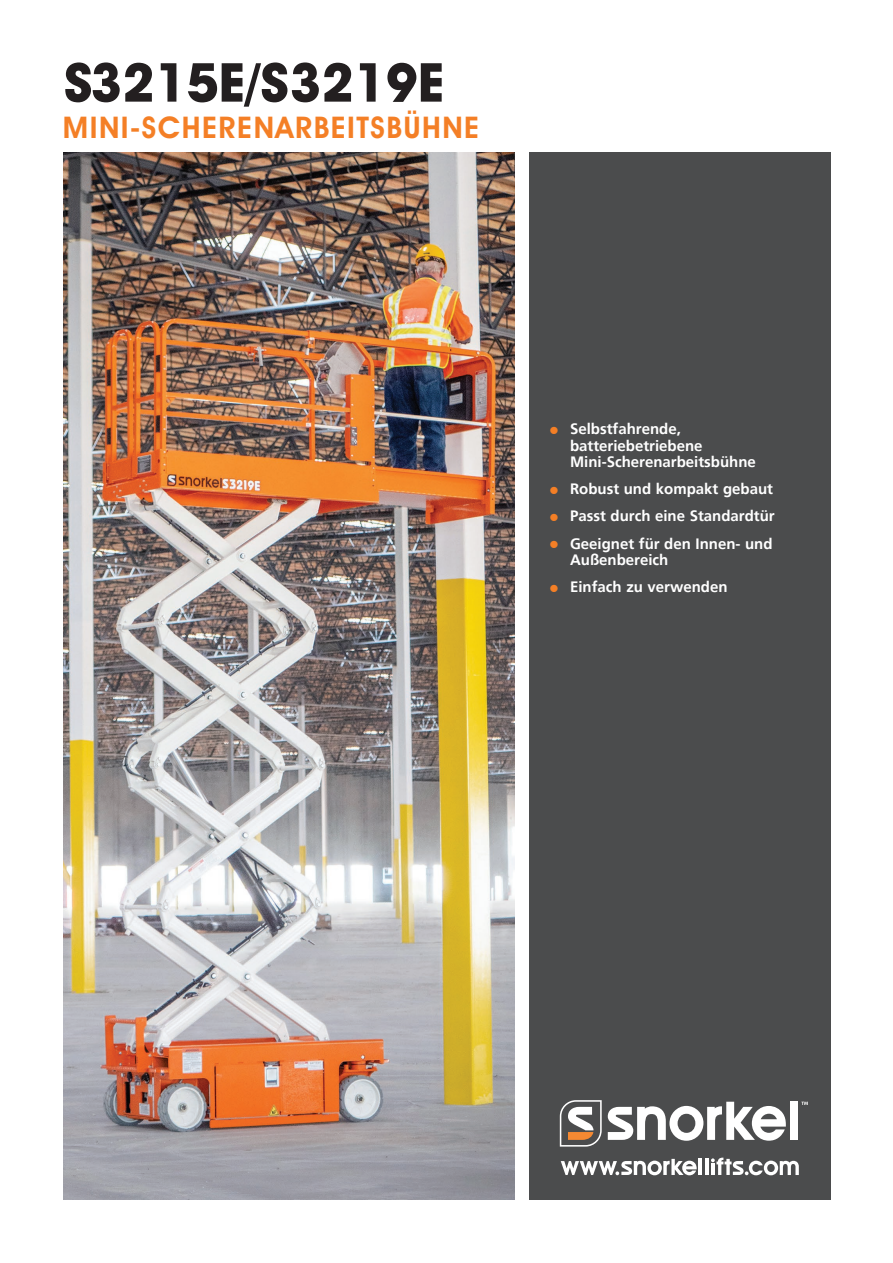
<style>
.page{position:relative;width:893px;height:1263px;background:#fff}
.page>*{position:absolute;margin:0;border:0;box-sizing:border-box;transform-origin:0 0}
.t1{font:700 54px "Avant Garde IT Cby BT";color:#231f20}
.t2{font:600 30px "Avant Garde IT Cby BT";letter-spacing:.05em;color:#f47f26}
.t3{font:700 15px/16.5px "Frutiger";color:#fff}
.s1{font-size:21px;color:#f47f26}
</style>
<div class="page">
<div style="left:529px;top:152px;width:302px;height:1047px;background:#4b4c4d"></div>
<hr style="left:698px;top:1159px;width:4px;height:16px;background:#fff">
<hr style="left:705px;top:1159px;width:3px;height:16px;background:#fff">
<svg style="left:561px;top:1159px;width:136px;height:16px"></svg>
<svg style="left:711px;top:1157px;width:88px;height:18px"></svg>
<svg style="left:801px;top:1102px;width:7px;height:3px"></svg>
<div style="left:790px;top:1102px;width:8px;height:38px;background:#fff"></div>
<svg style="left:608px;top:1102px;width:178px;height:39px"></svg>
<svg style="left:560px;top:1100px;width:42px;height:46px"></svg>
<img style="left:64px;top:153px;width:450px;height:1046px">
<p class="t1" style="left:64px;top:50px;width:382px">S3215E/S3219E</p>
<p class="t2" style="left:63px;top:109px;width:418px">MINI-SCHERENARBEITSBÜHNE</p>
<p class="t3" style="left:570px;top:421px;width:187px;text-indent:-21px"><span class="s1">•</span> Selbstfahrende, batteriebetriebene<br>Mini-Scherenarbeitsbühne</p>
<p class="t3" style="left:549px;top:481px;width:226px"><span class="s1">•</span> Robust und kompakt gebaut</p>
<p class="t3" style="left:549px;top:508px;width:227px"><span class="s1">•</span> Passt durch eine Standardtür</p>
<p class="t3" style="left:570px;top:535px;width:204px;text-indent:-21px"><span class="s1">•</span> Geeignet für den Innen- und<br>Außenbereich</p>
<p class="t3" style="left:549px;top:579px;width:180px"><span class="s1">•</span> Einfach zu verwenden</p>
</div>
